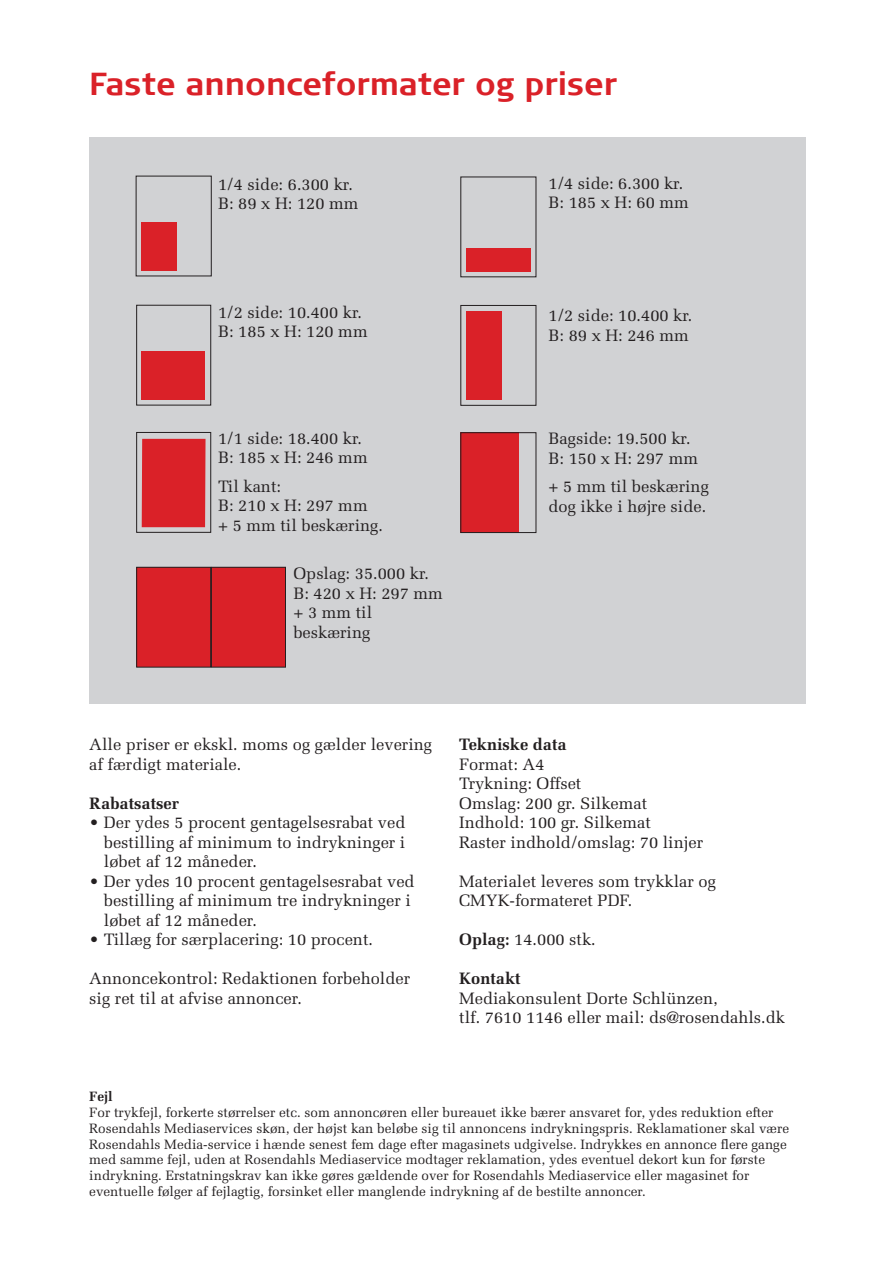
<style>
.page{position:relative;width:893px;height:1263px;background:#fff}
.page>*{position:absolute;margin:0;border:0;box-sizing:border-box;transform-origin:0 0}
.t1{font:700 31.65px "Signa Column";color:#da2128}
.t2{font:16.5px/19.5px "Melior LT Std";color:#231f20}
.t3{font:700 16.5px "Melior LT Std";color:#231f20}
.t4{font:13.5px/15.8px "Melior LT Std";color:#231f20}
.t5{font:700 13.5px "Melior LT Std";color:#231f20}
.s1{font-weight:700}
</style>
<div class="page">
<div style="left:90px;top:137px;width:716px;height:567px;background:#d1d2d4"></div>
<div style="left:136px;top:176px;width:76px;height:100px;border:1px solid #231f20"></div>
<div style="left:141px;top:222px;width:36px;height:49px;background:#da2128"></div>
<div style="left:136px;top:305px;width:75px;height:101px;border:1px solid #231f20"></div>
<div style="left:142px;top:351px;width:63px;height:49px;background:#da2128"></div>
<div style="left:460px;top:176px;width:76px;height:101px;border:1px solid #231f20"></div>
<div style="left:466px;top:249px;width:64px;height:23px;background:#da2128"></div>
<div style="left:460px;top:305px;width:76px;height:101px;border:1px solid #231f20"></div>
<div style="left:466px;top:311px;width:36px;height:89px;background:#da2128"></div>
<div style="left:136px;top:432px;width:75px;height:101px;border:1px solid #231f20"></div>
<div style="left:142px;top:439px;width:64px;height:88px;background:#da2128"></div>
<div style="left:137px;top:567px;width:74px;height:100px;background:#da2128"></div>
<div style="left:136px;top:567px;width:75px;height:101px;border:1px solid #231f20"></div>
<div style="left:211px;top:567px;width:74px;height:100px;background:#da2128"></div>
<div style="left:211px;top:567px;width:75px;height:101px;border:1px solid #231f20"></div>
<div style="left:460px;top:432px;width:58px;height:101px;background:#da2128"></div>
<div style="left:460px;top:432px;width:76px;height:101px;border:1px solid #231f20"></div>
<h1 class="t1" style="left:89px;top:65px;width:529px">Faste annonceformater og priser</h1>
<p class="t2" style="left:218px;top:175px;width:142px">1/4 side: 6.300 kr.<br>B: 89 x H: 120 mm</p>
<p class="t2" style="left:549px;top:173px;width:142px">1/4 side: 6.300 kr.<br>B: 185 x H: 60 mm</p>
<p class="t2" style="left:218px;top:303px;width:151px">1/2 side: 10.400 kr.<br>B: 185 x H: 120 mm</p>
<p class="t2" style="left:218px;top:428px;width:151px">1/1 side: 18.400 kr.<br>B: 185 x H: 246 mm</p>
<p class="t2" style="left:218px;top:476px;width:166px">Til kant:<br>B: 210 x H: 297 mm<br>+ 5 mm til beskæring.</p>
<p class="t2" style="left:293px;top:564px;width:151px">Opslag: 35.000 kr.<br>B: 420 x H: 297 mm + 3 mm til beskæring</p>
<p class="t2" style="left:549px;top:306px;width:145px">1/2 side: 10.400 kr.<br>B: 89 x H: 246 mm</p>
<p class="t2" style="left:549px;top:429px;width:151px">Bagside: 19.500 kr.<br>B: 150 x H: 297 mm</p>
<p class="t2" style="left:549px;top:477px;width:162px">+ 5 mm til beskæring dog ikke i højre side.</p>
<p class="t2" style="left:89px;top:735px;width:344px">Alle priser er ekskl. moms og gælder levering af færdigt materiale.</p>
<p class="t3" style="left:89px;top:793px;width:91px">Rabatsatser</p>
<p class="t2" style="left:104px;top:813px;width:303px;text-align:justify;text-indent:-15px">• Der ydes 5 procent gentagelsesrabat ved bestilling af minimum to indrykninger i løbet af 12 måneder.</p>
<p class="t2" style="left:104px;top:871px;width:312px;text-indent:-15px">• Der ydes 10 procent gentagelsesrabat ved bestilling af minimum tre indrykninger i løbet af 12 måneder.</p>
<p class="t2" style="left:89px;top:930px;width:285px">• Tillæg for særplacering: 10 procent.</p>
<p class="t2" style="left:89px;top:969px;width:322px">Annoncekontrol: Redaktionen forbeholder sig ret til at afvise annoncer.</p>
<p class="t3" style="left:459px;top:734px;width:109px">Tekniske data</p>
<p class="t2" style="left:459px;top:754px;width:245px">Format: A4<br>Trykning: Offset<br>Omslag: 200 gr. Silkemat<br>Indhold: 100 gr. Silkemat<br>Raster indhold/omslag: 70 linjer</p>
<p class="t2" style="left:459px;top:871px;width:258px">Materialet leveres som trykklar og<br>CMYK-formateret PDF.</p>
<p class="t2" style="left:459px;top:930px;width:138px"><span class="s1">Oplag:</span> 14.000 stk.</p>
<p class="t3" style="left:459px;top:969px;width:63px">Kontakt</p>
<p class="t2" style="left:459px;top:988px;width:327px">Mediakonsulent Dorte Schlünzen,<br>tlf. 7610 1146 eller mail: ds@rosendahls.dk</p>
<p class="t5" style="left:89px;top:1089px;width:25px">Fejl</p>
<p class="t4" style="left:89px;top:1105px;width:701px">For trykfejl, forkerte størrelser etc. som annoncøren eller bureauet ikke bærer ansvaret for, ydes reduktion efter Rosendahls Mediaservices skøn, der højst kan beløbe sig til annoncens indrykningspris. Reklamationer skal være Rosendahls Media-service i hænde senest fem dage efter magasinets udgivelse. Indrykkes en annonce flere gange med samme fejl, uden at Rosendahls Mediaservice modtager reklamation, ydes eventuel dekort kun for første indrykning. Erstatningskrav kan ikke gøres gældende over for Rosendahls Mediaservice eller magasinet for eventuelle følger af fejlagtig, forsinket eller manglende indrykning af de bestilte annoncer.</p>
</div>
